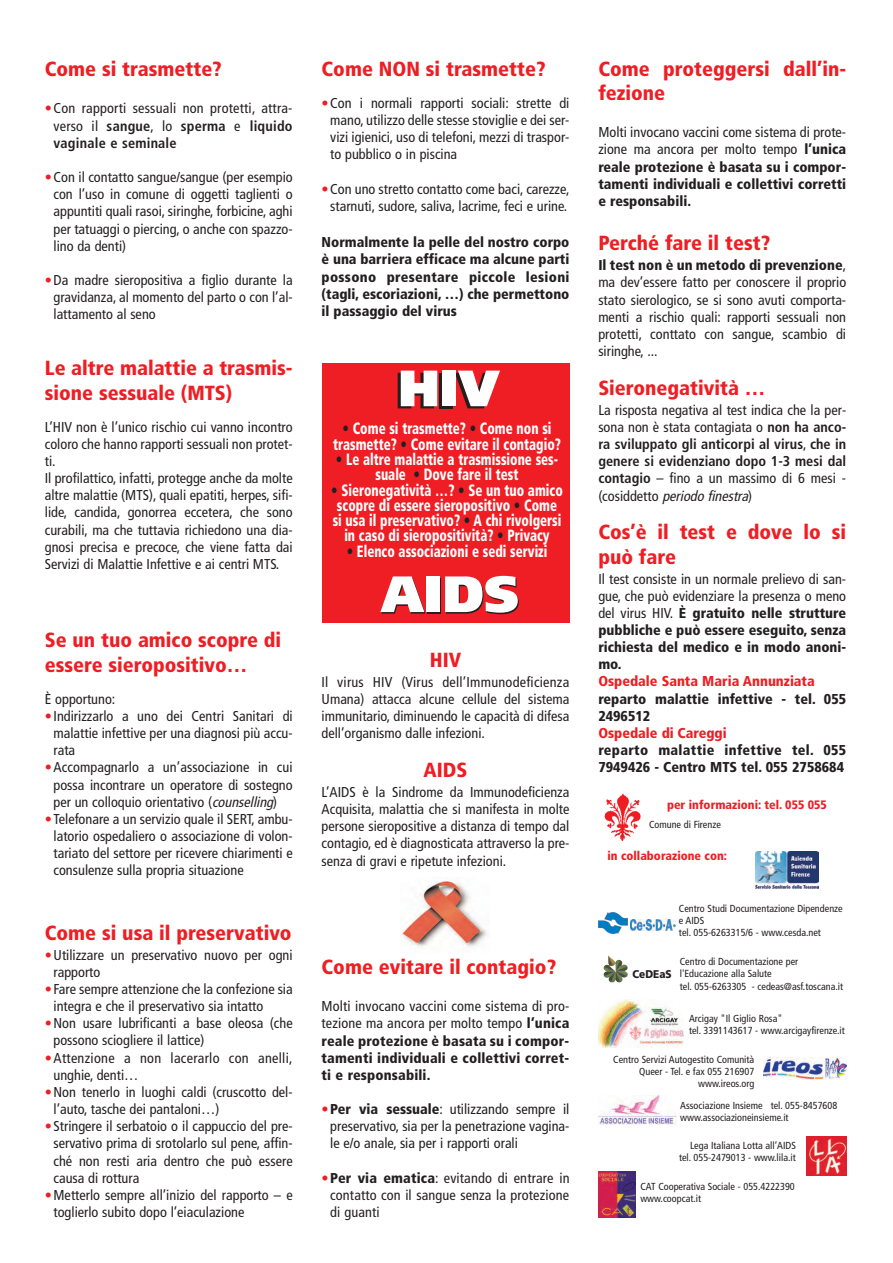
<style>
.page{position:relative;width:893px;height:1263px;background:#fff}
.page>*{position:absolute;margin:0;border:0;box-sizing:border-box;transform-origin:0 0}
.t1{font:900 51px "Frutiger";color:#fff}
.t2{font:900 condensed 20.4px/24.5px "Frutiger";color:#ee1e24}
.t3{font:900 condensed 16.35px/15.3px "Frutiger";color:#fff;text-align:center;scale:.8 1}
.t4{font:condensed 14.25px/17.1px "Frutiger";color:#231f20;text-align:justify}
.t5{font:900 condensed 14.25px/17.1px "Frutiger";color:#231f20;text-align:justify}
.t6{font:condensed 14.25px/17.1px "Frutiger";letter-spacing:.02em;color:#231f20}
.t7{font:900 condensed 12.3px "Frutiger";color:#ee1e24}
.t8{font:900 11.25px "Frutiger";color:#231f20;scale:.9 1}
.t9{font:condensed 10.2px/12.3px "Frutiger";color:#231f20}
.s1{color:#ee1e24}
.s2{font-weight:700}
.s3{font-style:italic}
.s4{color:#231f20}
.s5{font-weight:400}
.s6{font-weight:900}
</style>
<div class="page">
<div style="left:322px;top:363px;width:247px;height:260px;background:#ee1e24"></div>
<img style="left:598px;top:1000px;width:85px;height:48px">
<img style="left:604px;top:955px;width:19px;height:27px">
<img style="left:598px;top:912px;width:29px;height:22px">
<img style="left:604px;top:793px;width:37px;height:48px">
<img style="left:755px;top:852px;width:63px;height:36px">
<svg style="left:598px;top:1172px;width:1px;height:45px"></svg>
<img style="left:599px;top:1172px;width:36px;height:45px">
<svg style="left:630px;top:919px;width:43px;height:12px"></svg>
<img style="left:630px;top:920px;width:45px;height:10px">
<img style="left:598px;top:1095px;width:79px;height:29px">
<img style="left:807px;top:1136px;width:39px;height:40px">
<img style="left:764px;top:1058px;width:82px;height:21px">
<img style="left:401px;top:880px;width:88px;height:68px">
<p class="t2" style="left:45px;top:57px;width:178px">Come si trasmette?</p>
<p class="t4" style="left:54px;top:100px;width:241px;text-indent:-9px"><span class="s1">•</span>Con rapporti sessuali non protetti, attra&shy;verso il <span class="s2">sangue</span>, lo <span class="s2">sperma</span> e <span class="s2">liquido vaginale e seminale</span></p>
<p class="t4" style="left:54px;top:169px;width:241px;text-indent:-9px"><span class="s1">•</span>Con il contatto sangue/sangue (per esempio con l’uso in comune di oggetti taglienti o appuntiti quali rasoi, siringhe, forbicine, aghi per tatuaggi o piercing, o anche con spazzo&shy;lino da denti)</p>
<p class="t4" style="left:54px;top:272px;width:241px;text-indent:-9px"><span class="s1">•</span>Da madre sieropositiva a figlio durante la gravidanza, al momento del parto o con l’al&shy;lattamento al seno</p>
<p class="t2" style="left:45px;top:356px;width:249px">Le altre malattie a trasmis&shy;sione sessuale (MTS)</p>
<p class="t4" style="left:45px;top:418px;width:249px;text-align:left">L’HIV non è l’unico rischio cui vanno incontro coloro che hanno rapporti sessuali non protet&shy;ti.<br>Il profilattico, infatti, protegge anche da molte altre malattie (MTS), quali epatiti, herpes, sifi&shy;lide, candida, gonorrea eccetera, che sono curabili, ma che tuttavia richiedono una dia&shy;gnosi precisa e precoce, che viene fatta dai Servizi di Malattie Infettive e ai centri MTS.</p>
<p class="t2" style="left:45px;top:628px;width:238px">Se un tuo amico scopre di essere sieropositivo…</p>
<p class="t4" style="left:45px;top:690px;width:72px">È opportuno:</p>
<p class="t4" style="left:54px;top:707px;width:241px;text-indent:-9px"><span class="s1">•</span>Indirizzarlo a uno dei Centri Sanitari di malattie infettive per una diagnosi più accu&shy;rata</p>
<p class="t4" style="left:54px;top:759px;width:241px;text-indent:-9px"><span class="s1">•</span>Accompagnarlo a un’associazione in cui possa incontrare un operatore di sostegno per un colloquio orientativo (<span class="s3">counselling</span>)</p>
<p class="t4" style="left:54px;top:810px;width:241px;text-indent:-9px"><span class="s1">•</span>Telefonare a un servizio quale il SERT, ambu&shy;latorio ospedaliero o associazione di volon&shy;tariato del settore per ricevere chiarimenti e consulenze sulla propria situazione</p>
<p class="t2" style="left:45px;top:920px;width:248px">Come si usa il preservativo</p>
<p class="t4" style="left:54px;top:946px;width:241px;text-indent:-9px"><span class="s1">•</span>Utilizzare un preservativo nuovo per ogni rapporto</p>
<p class="t4" style="left:54px;top:981px;width:241px;text-indent:-9px"><span class="s1">•</span>Fare sempre attenzione che la confezione sia integra e che il preservativo sia intatto</p>
<p class="t4" style="left:54px;top:1015px;width:241px;text-indent:-9px"><span class="s1">•</span>Non usare lubrificanti a base oleosa (che possono sciogliere il lattice)</p>
<p class="t6" style="left:54px;top:1049px;width:241px;text-indent:-9px"><span class="s1">•</span>Attenzione a non lacerarlo con anelli, unghie, denti…</p>
<p class="t4" style="left:54px;top:1083px;width:241px;text-indent:-9px"><span class="s1">•</span>Non tenerlo in luoghi caldi (cruscotto del&shy;l’auto, tasche dei pantaloni…)</p>
<p class="t4" style="left:54px;top:1118px;width:241px;text-indent:-9px"><span class="s1">•</span>Stringere il serbatoio o il cappuccio del pre&shy;servativo prima di srotolarlo sul pene, affin&shy;ché non resti aria dentro che può essere causa di rottura</p>
<p class="t4" style="left:54px;top:1186px;width:241px;text-indent:-9px"><span class="s1">•</span>Metterlo sempre all’inizio del rapporto – e toglierlo subito dopo l’eiaculazione</p>
<p class="t2" style="left:322px;top:56px;width:225px">Come NON si trasmette?</p>
<p class="t4" style="left:330px;top:95px;width:241px;text-indent:-9px"><span class="s1">•</span>Con i normali rapporti sociali: strette di mano, utilizzo delle stesse stoviglie e dei ser&shy;vizi igienici, uso di telefoni, mezzi di traspor&shy;to pubblico o in piscina</p>
<p class="t4" style="left:322px;top:180px;width:249px;text-align:center"><span class="s1">•</span>Con uno stretto contatto come baci, carezze, starnuti, sudore, saliva, lacrime, feci e urine.</p>
<p class="t5" style="left:322px;top:234px;width:249px">Normalmente la pelle del nostro corpo è una barriera efficace ma alcune parti possono presentare piccole lesioni (tagli, escoriazioni, …) che permettono il passaggio del virus</p>
<p class="t1" style="left:398px;top:357px;width:103px">HIV</p>
<p class="t3" style="left:333px;top:421px;width:286px"><span class="s4">•</span> Come si trasmette? <span class="s4">•</span> Come non si trasmette? <span class="s4">•</span> Come evitare il contagio?</p>
<p class="t3" style="left:336px;top:452px;width:279px"><span class="s4">•</span> Le altre malattie a trasmissione ses&shy;suale <span class="s4">•</span> Dove fare il test</p>
<p class="t3" style="left:331px;top:482px;width:291px"><span class="s4">•</span> Sieronegatività …? <span class="s4">•</span> Se un tuo amico scopre di essere sieropositivo <span class="s4">•</span> Come si usa il preservativo? <span class="s4">•</span> A chi rivolgersi in caso di sieropositività? <span class="s4">•</span> Privacy</p>
<p class="t3" style="left:347px;top:543px;width:253px"><span class="s4">•</span> Elenco associazioni e sedi servizi</p>
<p class="t1" style="left:381px;top:563px;width:139px">AIDS</p>
<p class="t2" style="left:430px;top:647px;width:33px">HIV</p>
<p class="t4" style="left:322px;top:673px;width:249px">Il virus HIV (Virus dell’Immunodeficienza Umana) attacca alcune cellule del sistema immunitario, diminuendo le capacità di difesa dell’organismo dalle infezioni.</p>
<p class="t2" style="left:424px;top:758px;width:45px">AIDS</p>
<p class="t4" style="left:322px;top:784px;width:249px">L’AIDS è la Sindrome da Immunodeficienza Acquisita, malattia che si manifesta in molte persone sieropositive a distanza di tempo dal contagio, ed è diagnosticata attraverso la pre&shy;senza di gravi e ripetute infezioni.</p>
<p class="t2" style="left:322px;top:955px;width:236px">Come evitare il contagio?</p>
<p class="t5" style="left:322px;top:998px;width:249px"><span class="s5">Molti invocano vaccini come sistema di pro&shy;tezione ma ancora per molto tempo</span> l’unica reale protezione è basata su i compor&shy;tamenti individuali e collettivi corret&shy;ti e responsabili.</p>
<p class="t4" style="left:330px;top:1101px;width:241px;text-indent:-9px"><span class="s1">•</span><span class="s6">Per via sessuale</span>: utilizzando sempre il preservativo, sia per la penetrazione vagina&shy;le e/o anale, sia per i rapporti orali</p>
<p class="t4" style="left:330px;top:1169px;width:241px;text-indent:-9px"><span class="s1">•</span><span class="s6">Per via ematica</span>: evitando di entrare in contatto con il sangue senza la protezione di guanti</p>
<p class="t2" style="left:598px;top:56px;width:249px">Come proteggersi dall’in&shy;fezione</p>
<p class="t5" style="left:598px;top:124px;width:249px"><span class="s5">Molti invocano vaccini come sistema di prote&shy;zione ma ancora per molto tempo</span> l’unica reale protezione è basata su i compor&shy;tamenti individuali e collettivi corretti e responsabili.</p>
<p class="t2" style="left:598px;top:231px;width:173px">Perché fare il test?</p>
<p class="t4" style="left:598px;top:257px;width:249px"><span class="s6">Il test non è un metodo di prevenzione</span>, ma dev’essere fatto per conoscere il proprio stato sierologico, se si sono avuti comporta&shy;menti a rischio quali: rapporti sessuali non protetti, conttato con sangue, scambio di siringhe, ...</p>
<p class="t2" style="left:598px;top:376px;width:168px">Sieronegatività …</p>
<p class="t4" style="left:598px;top:401px;width:249px">La risposta negativa al test indica che la per&shy;sona non è stata contagiata o <span class="s2">non ha anco&shy;ra sviluppato gli anticorpi al virus</span>, <span class="s2">che in genere si evidenziano dopo 1-3 mesi dal contagio</span> – fino a un massimo di 6 mesi - ( c o s i d d e t t o <span class="s3">periodo finestra</span>)</p>
<p class="t2" style="left:598px;top:520px;width:249px">Cos’è il test e dove lo si può fare</p>
<p class="t5" style="left:598px;top:570px;width:249px;text-align:left"><span class="s5">Il test consiste in un normale prelievo di san&shy;gue, che può evidenziare la presenza o meno del virus HIV.</span> È gratuito nelle strutture pubbliche e può essere eseguito, senza richiesta del medico e in modo anoni&shy;mo.<br><span class="s1">Ospedale Santa Maria Annunziata </span>reparto malattie infettive - tel. 055<br>2496512<br><span class="s1">Ospedale di Careggi<br></span>reparto malattie infettive tel. 055<br>7949426 - Centro MTS tel. 055 2758684</p>
<p class="t7" style="left:667px;top:797px;width:161px">per informazioni: tel. 055 055</p>
<p class="t7" style="left:607px;top:848px;width:121px">in collaborazione con:</p>
<p class="t9" style="left:649px;top:818px;width:73px">Comune di Firenze</p>
<p class="t9" style="left:679px;top:902px;width:165px">Centro Studi Documentazione Dipendenze e AIDS<br>tel. 055-6263315/6 - www.cesda.net</p>
<p class="t8" style="left:632px;top:967px;width:45px">CeDEaS</p>
<p class="t9" style="left:680px;top:955px;width:165px">Centro di Documentazione per l'Educazione alla Salute<br>tel. 055-6263305 - cedeas@asf.toscana.it</p>
<p class="t9" style="left:689px;top:1012px;width:157px">Arcigay "Il Giglio Rosa"<br>tel. 3391143617 - www.arcigayfirenze.it</p>
<p class="t9" style="left:613px;top:1053px;width:143px;text-align:right">Centro Servizi Autogestito Comunità<br>Queer - Tel. e fax 055 216907 www.ireos.org</p>
<p class="t9" style="left:680px;top:1099px;width:159px">Associazione Insieme tel. 055-8457608 www.associazioneinsieme.it</p>
<p class="t9" style="left:679px;top:1139px;width:118px;text-align:right">Lega Italiana Lotta all’AIDS tel. 055-2479013 - www.lila.it</p>
<p class="t9" style="left:640px;top:1180px;width:156px">CAT Cooperativa Sociale - 055.4222390 www.coopcat.it</p>
</div>
